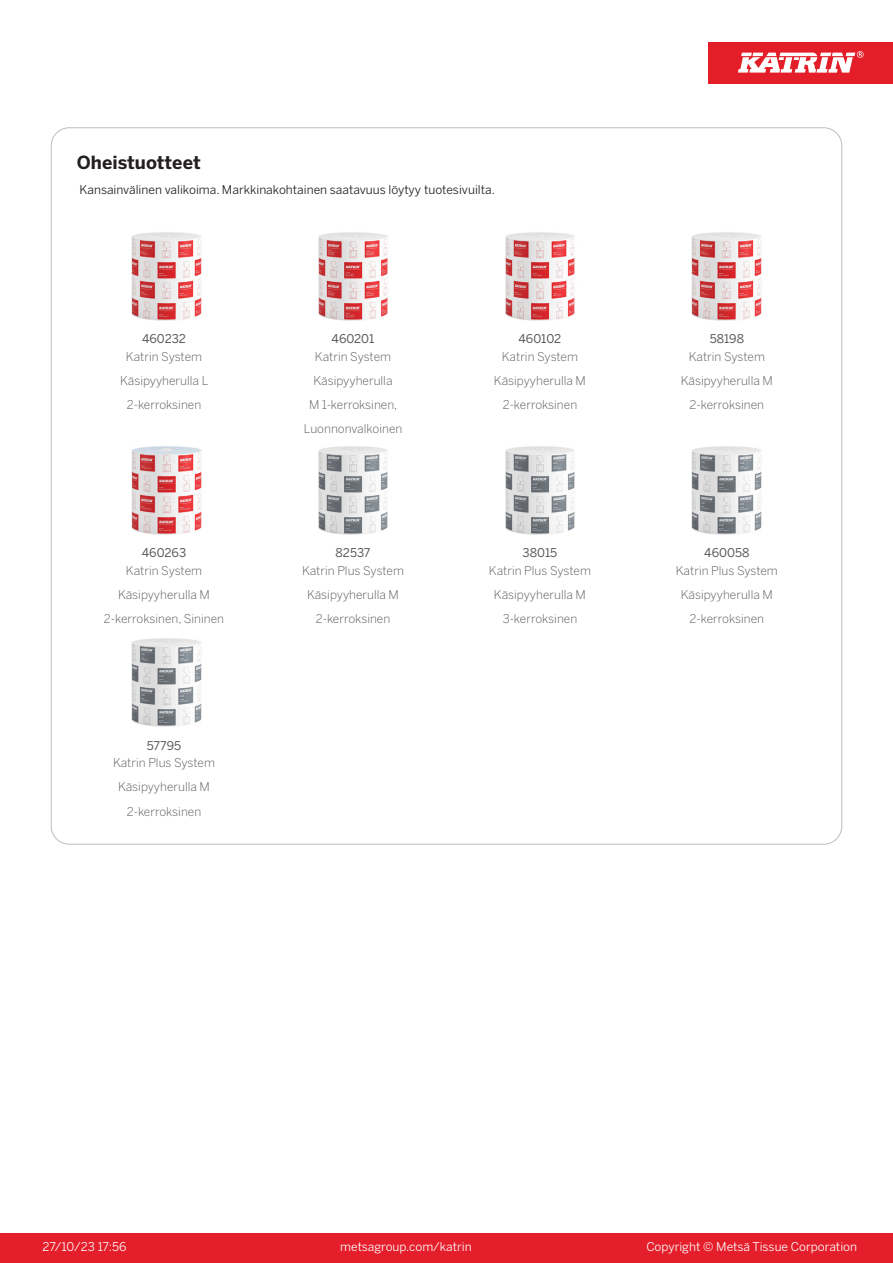
<style>
.page{position:relative;width:893px;height:1263px;background:#fff}
.page>*{position:absolute;margin:0;border:0;box-sizing:border-box;transform-origin:0 0}
.T_TableHeader{font:700 18px "Benton Sans";color:#231f20}
.T_RelatedName{font:300 12px/24px "Benton Sans";color:#57585a;text-align:center}
.T_TableBody{font:12px "Benton Sans";color:#231f20}
.t1{font:12px "Benton Sans";color:#fff}
.T_RelatedCode{font:12px "Benton Sans";color:#57585a}
</style>
<div class="page">
<div style="left:0;top:1233px;width:893px;height:30px;background:#e41e2b"></div>
<div style="left:708px;top:43px;width:185px;height:41px;background:#e31e28"></div>
<svg style="left:738px;top:51px;width:126px;height:22px"></svg>
<img style="left:131px;top:232px;width:71px;height:89px">
<img style="left:318px;top:232px;width:70px;height:89px">
<img style="left:505px;top:232px;width:70px;height:89px">
<img style="left:691px;top:232px;width:71px;height:89px">
<img style="left:131px;top:446px;width:71px;height:89px">
<img style="left:318px;top:446px;width:70px;height:89px">
<img style="left:505px;top:446px;width:70px;height:89px">
<img style="left:691px;top:446px;width:71px;height:89px">
<img style="left:131px;top:638px;width:71px;height:89px">
<p class="T_TableHeader" style="left:77px;top:151px;width:125px">Oheistuotteet</p>
<p class="T_TableBody" style="left:80px;top:183px;width:417px">Kansainvälinen valikoima. Markkinakohtainen saatavuus löytyy tuotesivuilta.</p>
<p class="T_RelatedCode" style="left:142px;top:331px;width:46px">460232</p>
<p class="T_RelatedCode" style="left:332px;top:331px;width:44px">460201</p>
<p class="T_RelatedCode" style="left:518px;top:331px;width:44px">460102</p>
<p class="T_RelatedCode" style="left:710px;top:331px;width:36px">58198</p>
<p class="T_RelatedName" style="left:120px;top:345px;width:90px">Katrin System<br>Käsipyyherulla L<br>2-kerroksinen</p>
<p class="T_RelatedName" style="left:304px;top:345px;width:100px">Katrin System<br>Käsipyyherulla<br>M 1-kerroksinen,<br>Luonnonvalkoinen</p>
<p class="T_RelatedName" style="left:494px;top:345px;width:93px">Katrin System<br>Käsipyyherulla M<br>2-kerroksinen</p>
<p class="T_RelatedName" style="left:681px;top:345px;width:93px">Katrin System<br>Käsipyyherulla M<br>2-kerroksinen</p>
<p class="T_RelatedCode" style="left:142px;top:546px;width:46px">460263</p>
<p class="T_RelatedCode" style="left:336px;top:546px;width:36px">82537</p>
<p class="T_RelatedCode" style="left:523px;top:546px;width:36px">38015</p>
<p class="T_RelatedCode" style="left:704px;top:546px;width:47px">460058</p>
<p class="T_RelatedName" style="left:104px;top:559px;width:122px">Katrin System<br>Käsipyyherulla M<br>2-kerroksinen, Sininen</p>
<p class="T_RelatedName" style="left:302px;top:559px;width:103px">Katrin Plus System<br>Käsipyyherulla M<br>2-kerroksinen</p>
<p class="T_RelatedName" style="left:489px;top:559px;width:103px">Katrin Plus System<br>Käsipyyherulla M<br>3-kerroksinen</p>
<p class="T_RelatedName" style="left:676px;top:559px;width:103px">Katrin Plus System<br>Käsipyyherulla M<br>2-kerroksinen</p>
<p class="T_RelatedCode" style="left:147px;top:738px;width:36px">57795</p>
<p class="T_RelatedName" style="left:113px;top:751px;width:103px">Katrin Plus System<br>Käsipyyherulla M<br>2-kerroksinen</p>
<p class="t1" style="left:43px;top:1239px;width:85px">27/10/23 17:56</p>
<p class="t1" style="left:340px;top:1239px;width:133px">metsagroup.com/katrin</p>
<p class="t1" style="left:646px;top:1239px;width:212px">Copyright © Metsä Tissue Corporation</p>
</div>
